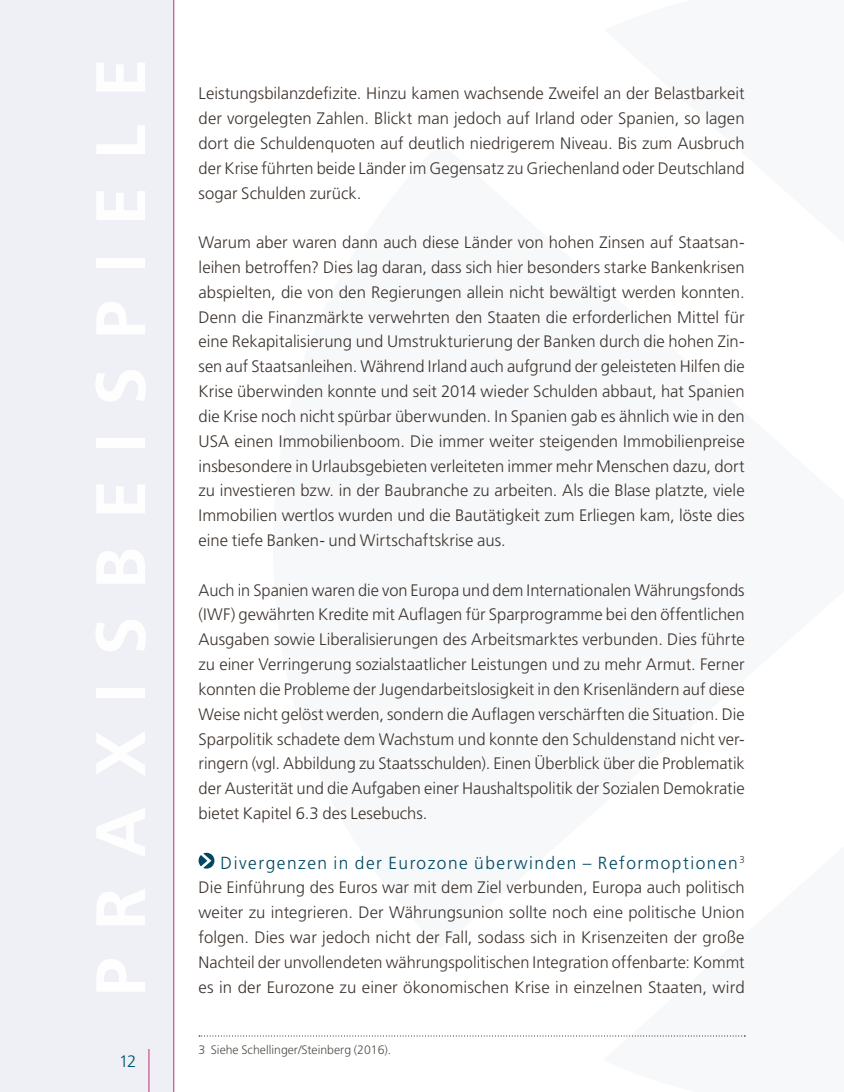
<style>
.page{position:relative;width:844px;height:1092px;background:#fff}
.page>*{position:absolute;margin:0;border:0;box-sizing:border-box;transform-origin:0 0}
.t1{font:300 17.5px "Frutiger LT Std";letter-spacing:.085em;color:#004761}
.t2{font:300 16.62px/24.8px "Frutiger LT Std";color:#3f352f;text-align:justify}
.t3{font:300 16.62px "Frutiger LT Std";color:#00536d}
.t4{font:300 12.25px "Frutiger LT Std";color:#534d47}
</style>
<div class="page">
<div style="left:0;top:0;width:174px;height:1091px;background:#eef0f6"></div>
<hr style="left:148px;top:1048px;width:1px;height:43px;background:#c03173">
<hr style="left:173px;top:0;width:1px;height:1091px;background:#c03173">
<svg style="left:198px;top:852px;width:16px;height:16px"></svg>
<svg style="left:199px;top:1035px;width:546px;height:1px"></svg>
<p class="t3" style="left:119px;top:1051px;width:19px">12</p>
<p class="t2" style="left:198px;top:81px;width:547px">Leistungsbilanzdefizite. Hinzu kamen wachsende Zweifel an der Belastbarkeit der vorgelegten Zahlen. Blickt man jedoch auf Irland oder Spanien, so lagen dort die Schuldenquoten auf deutlich niedrigerem Niveau. Bis zum Ausbruch der Krise führten beide Länder im Gegensatz zu Griechenland oder Deutschland sogar Schulden zurück.</p>
<p class="t2" style="left:198px;top:230px;width:547px">Warum aber waren dann auch diese Länder von hohen Zinsen auf Staatsan&shy;leihen betroffen? Dies lag daran, dass sich hier besonders starke Bankenkrisen abspielten, die von den Regierungen allein nicht bewältigt werden konnten.<br>Denn die Finanzmärkte verwehrten den Staaten die erforderlichen Mittel für eine Rekapitalisierung und Umstrukturierung der Banken durch die hohen Zin&shy;sen auf Staatsanleihen. Während Irland auch aufgrund der geleisteten Hilfen die Krise überwinden konnte und seit 2014 wieder Schulden abbaut, hat Spanien die Krise noch nicht spürbar überwunden. In Spanien gab es ähnlich wie in den USA einen Immobilienboom. Die immer weiter steigenden Immobilienpreise insbesondere in Urlaubsgebieten verleiteten immer mehr Menschen dazu, dort zu investieren bzw. in der Baubranche zu arbeiten. Als die Blase platzte, viele Immobilien wertlos wurden und die Bautätigkeit zum Erliegen kam, löste dies eine tiefe Banken- und Wirtschaftskrise aus.</p>
<p class="t2" style="left:198px;top:577px;width:547px">Auch in Spanien waren die von Europa und dem Internationalen Währungsfonds (IWF) gewährten Kredite mit Auflagen für Sparprogramme bei den öffentlichen Ausgaben sowie Liberalisierungen des Arbeitsmarktes verbunden. Dies führte zu einer Verringerung sozialstaatlicher Leistungen und zu mehr Armut. Ferner konnten die Probleme der Jugendarbeitslosigkeit in den Krisenländern auf diese Weise nicht gelöst werden, sondern die Auflagen verschärften die Situation. Die Sparpolitik schadete dem Wachstum und konnte den Schuldenstand nicht ver&shy;ringern (vgl. Abbildung zu Staatsschulden). Einen Überblick über die Problematik der Austerität und die Aufgaben einer Haushaltspolitik der Sozialen Demokratie bietet Kapitel 6.3 des Lesebuchs.</p>
<p class="t1" style="left:220px;top:852px;width:525px">Divergenzen in der Eurozone überwinden – Reformoptionen<sup>3</sup></p>
<p class="t2" style="left:198px;top:875px;width:547px">Die Einführung des Euros war mit dem Ziel verbunden, Europa auch politisch weiter zu integrieren. Der Währungsunion sollte noch eine politische Union folgen. Dies war jedoch nicht der Fall, sodass sich in Krisenzeiten der große Nachteil der unvollendeten währungspolitischen Integration offenbarte: Kommt es in der Eurozone zu einer ökonomischen Krise in einzelnen Staaten, wird</p>
<p class="t4" style="left:198px;top:1042px;width:194px">3 Siehe Schellinger/Steinberg (2016).</p>
</div>
